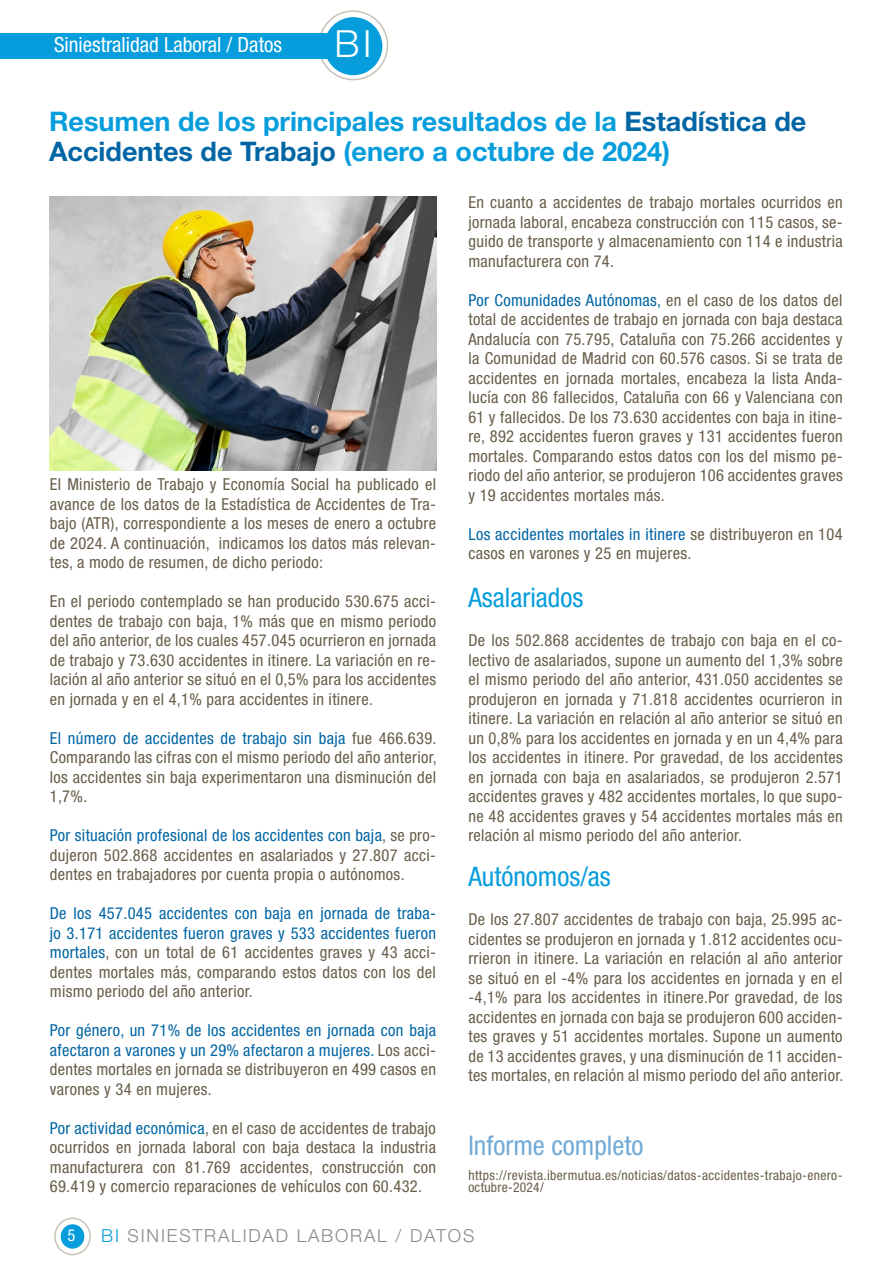
<style>
.page{position:relative;width:893px;height:1263px;background:#fff}
.page>*{position:absolute;margin:0;border:0;box-sizing:border-box;transform-origin:0 0}
.t1{font:300 37.5px "Helvetica Neue LT Std";color:#fff}
.t2{font:700 27px "Helvetica Neue LT Std";color:#069ddc}
.t3{font:condensed 27px "Helvetica Neue LT Std";color:#069ddc}
.t4{font:condensed 27px "Helvetica Neue LT Std";color:#70aad7}
.t5{font:condensed 21px "Helvetica Neue LT Std";color:#fff}
.t6{font:300 18px "Helvetica Neue LT Std";letter-spacing:.1em;color:#8e8885}
.t7{font:condensed 16.5px/19.5px "Helvetica Neue LT Std";letter-spacing:.02em;color:#685d49;text-align:justify}
.t8{font:condensed 16.5px/19.5px "Helvetica Neue LT Std";letter-spacing:.02em;color:#0065a4;text-align:justify}
.t9{font:condensed 16.5px "Helvetica Neue LT Std";color:#fff}
.t10{font:condensed 13.5px/12px "Helvetica Neue LT Std";letter-spacing:.03em;color:#685d49}
.s1{color:#0065a4}
.s2{color:#685d49}
.s3{color:#0067a5}
.s4{color:#069ddc}
</style>
<div class="page">
<svg style="left:55px;top:1218px;width:35px;height:36px"></svg>
<div style="left:54px;top:1217px;width:37px;height:38px;border:2px solid #cbc2b7;border-radius:50%"></div>
<div style="left:61px;top:1225px;width:23px;height:23px;background:#069ddc;border-radius:50%"></div>
<div style="left:61px;top:1224px;width:23px;height:24px;border:2px solid #069ddc;border-radius:50%"></div>
<svg style="left:319px;top:11px;width:68px;height:69px"></svg>
<div style="left:318px;top:10px;width:70px;height:70px;border:2px solid #cbc2b7;border-radius:50%"></div>
<div style="left:325px;top:18px;width:57px;height:56px;background:#069ddc;border-radius:50%"></div>
<div style="left:324px;top:17px;width:58px;height:58px;border:2px solid #069ddc;border-radius:50%"></div>
<div style="left:0;top:33px;width:331px;height:26px;background:#069ddc"></div>
<img style="left:50px;top:196px;width:386px;height:274px">
<p class="t5" style="left:54px;top:32px;width:229px">Siniestralidad Laboral / Datos</p>
<p class="t1" style="left:334px;top:21px;width:39px">BI</p>
<p class="t2" style="left:49px;top:104px;width:759px">Resumen de los principales resultados de la <span class="s1">Estadística de</span></p>
<p class="t2" style="left:49px;top:134px;width:623px"><span class="s1">Accidentes de Trabajo</span> (enero a octubre de 2024)</p>
<p class="t7" style="left:468px;top:192px;width:376px">En cuanto a accidentes de trabajo mortales ocurridos en jornada laboral, encabeza construcción con 115 casos, se&shy;guido de transporte y almacenamiento con 114 e industria manufacturera con 74.</p>
<p class="t7" style="left:468px;top:290px;width:376px"><span class="s1">Por Comunidades Autónomas,</span> en el caso de los datos del total de accidentes de trabajo en jornada con baja destaca Andalucía con 75.795, Cataluña con 75.266 accidentes y la Comunidad de Madrid con 60.576 casos. Si se trata de accidentes en jornada mortales, encabeza la lista Anda&shy;lucía con 86 fallecidos, Cataluña con 66 y Valenciana con 61 y fallecidos. De los 73.630 accidentes con baja in itine&shy;re, 892 accidentes fueron graves y 131 accidentes fueron mortales. Comparando estos datos con los del mismo pe&shy;riodo del año anterior, se produjeron 106 accidentes graves y 19 accidentes mortales más.</p>
<p class="t7" style="left:468px;top:524px;width:376px"><span class="s1">Los accidentes mortales in itinere</span> se distribuyeron en 104 casos en varones y 25 en mujeres.</p>
<p class="t3" style="left:468px;top:582px;width:116px">Asalariados</p>
<p class="t7" style="left:468px;top:630px;width:376px">De los 502.868 accidentes de trabajo con baja en el co&shy;lectivo de asalariados, supone un aumento del 1,3% sobre el mismo periodo del año anterior, 431.050 accidentes se produjeron en jornada y 71.818 accidentes ocurrieron in itinere. La variación en relación al año anterior se situó en un 0,8% para los accidentes en jornada y en un 4,4% para los accidentes in itinere. Por gravedad, de los accidentes en jornada con baja en asalariados, se produjeron 2.571 accidentes graves y 482 accidentes mortales, lo que supo&shy;ne 48 accidentes graves y 54 accidentes mortales más en relación al mismo periodo del año anterior.</p>
<p class="t3" style="left:468px;top:861px;width:144px">Autónomos/as</p>
<p class="t7" style="left:468px;top:909px;width:376px">De los 27.807 accidentes de trabajo con baja, 25.995 ac&shy;cidentes se produjeron en jornada y 1.812 accidentes ocu&shy;rrieron in itinere. La variación en relación al año anterior se situó en el -4% para los accidentes en jornada y en el -4,1% para los accidentes in itinere.Por gravedad, de los accidentes en jornada con baja se produjeron 600 acciden&shy;tes graves y 51 accidentes mortales. Supone un aumento de 13 accidentes graves, y una disminución de 11 acciden&shy;tes mortales, en relación al mismo periodo del año anterior.</p>
<p class="t7" style="left:50px;top:474px;width:388px">El Ministerio de Trabajo y Economía Social ha publicado el avance de los datos de la Estadística de Accidentes de Tra&shy;bajo (ATR), correspondiente a los meses de enero a octubre de 2024. A continuación, indicamos los datos más relevan&shy;tes, a modo de resumen, de dicho periodo:</p>
<p class="t7" style="left:50px;top:591px;width:388px">En el periodo contemplado se han producido 530.675 acci&shy;dentes de trabajo con baja, 1% más que en mismo periodo del año anterior, de los cuales 457.045 ocurrieron en jornada de trabajo y 73.630 accidentes in itinere. La variación en re&shy;lación al año anterior se situó en el 0,5% para los accidentes en jornada y en el 4,1% para accidentes in itinere.</p>
<p class="t7" style="left:50px;top:728px;width:388px"><span class="s1">El número de accidentes de trabajo sin baja</span> fue 466.639.<br>Comparando las cifras con el mismo periodo del año anterior, los accidentes sin baja experimentaron una disminución del 1,7%.</p>
<p class="t7" style="left:50px;top:825px;width:388px"><span class="s1">Por situación profesional de los accidentes con baja</span>, se pro&shy;dujeron 502.868 accidentes en asalariados y 27.807 acci&shy;dentes en trabajadores por cuenta propia o autónomos.</p>
<p class="t7" style="left:50px;top:903px;width:388px"><span class="s1">De los 457.045 accidentes con baja en jornada de traba&shy;jo 3.171 accidentes fueron graves y 533 accidentes fueron mortales</span>, con un total de 61 accidentes graves y 43 acci&shy;dentes mortales más, comparando estos datos con los del mismo periodo del año anterior.</p>
<p class="t8" style="left:50px;top:1020px;width:388px">Por género, un 71% de los accidentes en jornada con baja afectaron a varones y un 29% afectaron a mujeres. <span class="s2">Los acci&shy;dentes mortales en jornada se distribuyeron en 499 casos en varones y 34 en mujeres.</span></p>
<p class="t7" style="left:50px;top:1118px;width:388px"><span class="s3">Por actividad económica</span>, en el caso de accidentes de trabajo ocurridos en jornada laboral con baja destaca la industria manufacturera con 81.769 accidentes, construcción con 69.419 y comercio reparaciones de vehículos con 60.432.</p>
<p class="t4" style="left:468px;top:1129px;width:176px">Informe completo</p>
<p class="t10" style="left:468px;top:1169px;width:375px">https://revista.ibermutua.es/noticias/datos-accidentes-trabajo-enero&shy;octubre-2024/</p>
<p class="t9" style="left:67px;top:1226px;width:9px">5</p>
<p class="t6" style="left:101px;top:1225px;width:375px"><span class="s4">BI</span> SINIESTRALIDAD LABORAL / DATOS</p>
</div>
